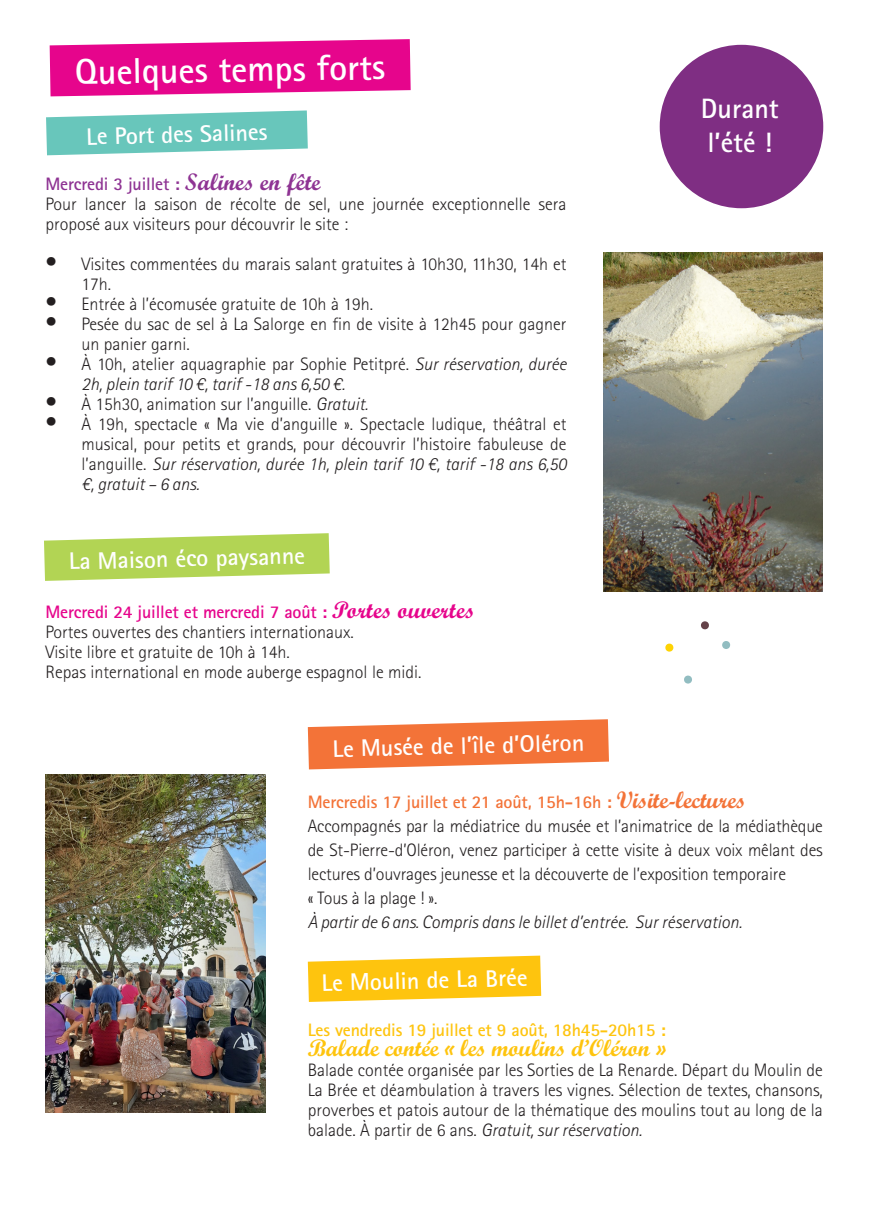
<style>
.page{position:relative;width:874px;height:1225px;background:#fff}
.page>*{position:absolute;margin:0;border:0;box-sizing:border-box;transform-origin:0 0}
.t1{font:700 36px "Agfa Rotis Sans Serif";color:#fff}
.t2{font:700 28px/33.6px "Agfa Rotis Sans Serif";color:#fff}
.t3{font:700 24px "Agfa Rotis Sans Serif";color:#fff}
.t4{font:700 24px "Script MT Std";letter-spacing:-.01em;color:#fec40e}
.t5{font:300 18px/20px "Agfa Rotis Sans Serif";color:#231f20}
.t6{font:italic 300 18px/20px "Agfa Rotis Sans Serif";color:#231f20}
.t7{font:700 18px "Agfa Rotis Sans Serif";letter-spacing:-.01em;color:#fec40e}
.s1{font-weight:700;color:#8e3393}
.s2{font-family:"Script MT Std";font-weight:700;font-size:24px;color:#8e3393}
.s3{font-size:24px}
.s4{font-style:normal;font-size:24px}
.s5{font-style:normal}
.s6{font-style:italic}
.s7{font-weight:700;color:#e6058c}
.s8{font-family:"Script MT Std";font-weight:700;font-size:24px;color:#e6058c}
.s9{font-weight:700;color:#f37338}
.s10{font-family:"Script MT Std";font-weight:700;font-size:24px;color:#f37338}
</style>
<div class="page">
<svg style="left:46px;top:110px;width:261px;height:45px;background:#7fcec5"></svg>
<svg style="left:684px;top:675px;width:8px;height:9px"></svg>
<svg style="left:701px;top:621px;width:8px;height:9px"></svg>
<svg style="left:722px;top:641px;width:8px;height:8px"></svg>
<svg style="left:665px;top:643px;width:8px;height:9px"></svg>
<div style="left:659px;top:45px;width:163px;height:163px;background:#7f2e83;border-radius:50%"></div>
<svg style="left:44px;top:533px;width:285px;height:48px;background:#bedb70"></svg>
<img style="left:603px;top:253px;width:219px;height:338px">
<img style="left:45px;top:774px;width:220px;height:338px">
<svg style="left:50px;top:39px;width:360px;height:57px;background:#e81f98"></svg>
<svg style="left:307px;top:719px;width:301px;height:50px;background:#f48857"></svg>
<svg style="left:307px;top:955px;width:234px;height:47px;background:#fecc32"></svg>
<h1 class="t1" style="left:75px;top:49px;width:311px;rotate:-1deg">Quelques temps forts</h1>
<h3 class="t3" style="left:86px;top:120px;width:183px;rotate:-1deg">Le Port des Salines</h3>
<p class="t5" style="left:45px;top:174px;width:522px"><span class="s1">Mercredi 3 juillet :</span> <span class="s2">Salines en fête<br></span>Pour lancer la saison de récolte de sel, une journée exceptionnelle sera proposé aux visiteurs pour découvrir le site :</p>
<p class="t5" style="left:81px;top:254px;width:486px;text-indent:-36px"><span class="s3">•</span> Visites commentées du marais salant gratuites à 10h30, 11h30, 14h et<br>17h.</p>
<p class="t5" style="left:45px;top:294px;width:329px"><span class="s3">•</span> Entrée à l’écomusée gratuite de 10h à 19h.</p>
<p class="t5" style="left:81px;top:314px;width:486px;text-indent:-36px"><span class="s3">•</span> Pesée du sac de sel à La Salorge en fin de visite à 12h45 pour gagner un panier garni.</p>
<p class="t6" style="left:81px;top:354px;width:486px;text-indent:-36px"><span class="s4">•</span> <span class="s5">À 10h, atelier aquagraphie par Sophie Petitpré.</span> Sur réservation, durée<br>2h, plein tarif 10 €, tarif -18 ans 6,50 €.</p>
<p class="t5" style="left:45px;top:394px;width:324px"><span class="s3">•</span> À 15h30, animation sur l’anguille. <span class="s6">Gratuit.</span></p>
<p class="t5" style="left:81px;top:414px;width:486px;text-align:justify;text-indent:-36px"><span class="s3">•</span> À 19h, spectacle « Ma vie d’anguille ». Spectacle ludique, théâtral et musical, pour petits et grands, pour découvrir l’histoire fabuleuse de l’anguille. <span class="s6">Sur réservation, durée 1h, plein tarif 10 €, tarif -18 ans 6,50 €, gratuit – 6 ans.</span></p>
<h3 class="t3" style="left:69px;top:545px;width:237px;rotate:-1deg">La Maison éco paysanne</h3>
<p class="t5" style="left:45px;top:602px;width:431px"><span class="s7">Mercredi 24 juillet et mercredi 7 août :</span> <span class="s8">Portes ouvertes </span>Portes ouvertes des chantiers internationaux.<br>Visite libre et gratuite de 10h à 14h.<br>Repas international en mode auberge espagnol le midi.</p>
<h3 class="t3" style="left:332px;top:732px;width:253px;rotate:-1deg">Le Musée de l’île d’Oléron</h3>
<h2 class="t2" style="left:700px;top:91px;width:79px">Durant l’été !</h2>
<p class="t5" style="left:307px;top:790px;width:516px;line-height:24px"><span class="s9">Mercredis 17 juillet et 21 août, 15h-16h :</span> <span class="s10">Visite-lectures </span>Accompagnés par la médiatrice du musée et l’animatrice de la médiathèque de St-Pierre-d’Oléron, venez participer à cette visite à deux voix mêlant des lectures d’ouvrages jeunesse et la découverte de l’exposition temporaire<br>« Tous à la plage ! ».</p>
<p class="t6" style="left:307px;top:912px;width:435px">À partir de 6 ans. Compris dans le billet d’entrée. Sur réservation.</p>
<h3 class="t3" style="left:321px;top:966px;width:207px;rotate:-1deg">Le Moulin de La Brée</h3>
<p class="t7" style="left:307px;top:1018px;width:359px">Les vendredis 19 juillet et 9 août, 18h45-20h15 :</p>
<h3 class="t4" style="left:307px;top:1033px;width:359px">Balade contée « les moulins d’Oléron »</h3>
<p class="t5" style="left:307px;top:1059px;width:516px;text-align:justify">Balade contée organisée par les Sorties de La Renarde. Départ du Moulin de La Brée et déambulation à travers les vignes. Sélection de textes, chansons, proverbes et patois autour de la thématique des moulins tout au long de la balade. À partir de 6 ans. <span class="s6">Gratuit, sur réservation.</span></p>
</div>
